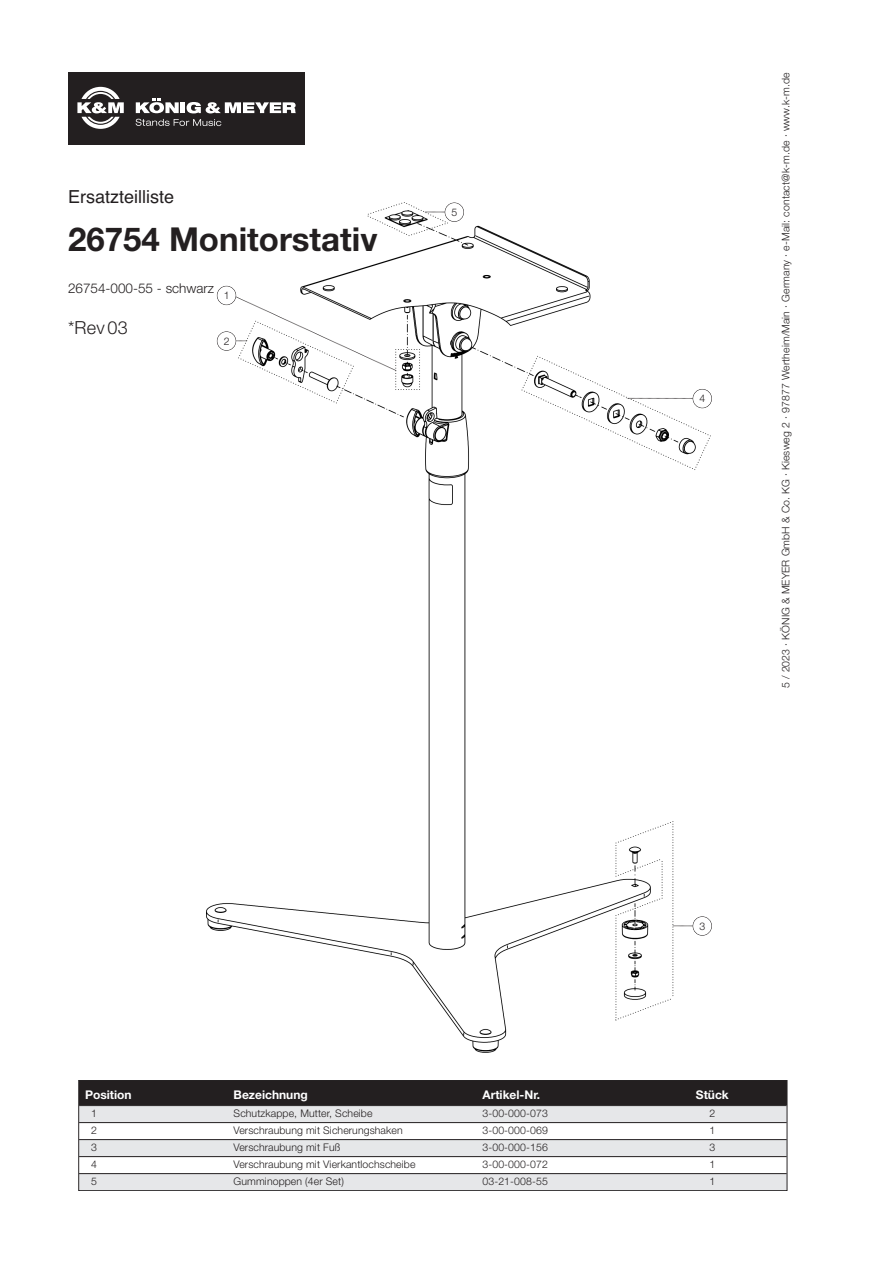
<style>
.page{position:relative;width:893px;height:1263px;background:#fff}
.page>*{position:absolute;margin:0;border:0;box-sizing:border-box;transform-origin:0 0}
.t1{font:700 33px "Helvetica Neue";color:#231f20}
.t2{font:18px "Helvetica";color:#231f20}
.t3{font:300 18px "Helvetica Neue";color:#231f20}
.t4{font:300 13.5px "Helvetica Neue";color:#231f20}
.t5{font:700 12px "Helvetica Neue";color:#fff}
.t6{font:300 10.5px "Helvetica Neue";letter-spacing:.01em;color:#231f20}
</style>
<div class="page">
<img style="left:207px;top:203px;width:503px;height:850px">
<div style="left:79px;top:1080px;width:148px;height:26px;background:#231f20"></div>
<div style="left:227px;top:1080px;width:249px;height:26px;background:#231f20"></div>
<div style="left:476px;top:1080px;width:162px;height:26px;background:#231f20"></div>
<div style="left:638px;top:1080px;width:149px;height:26px;background:#231f20"></div>
<div style="left:79px;top:1106px;width:148px;height:17px;background:#e6e7e9"></div>
<div style="left:227px;top:1106px;width:249px;height:17px;background:#e6e7e9"></div>
<div style="left:476px;top:1106px;width:162px;height:17px;background:#e6e7e9"></div>
<div style="left:638px;top:1106px;width:149px;height:17px;background:#e6e7e9"></div>
<div style="left:79px;top:1140px;width:148px;height:17px;background:#e6e7e9"></div>
<div style="left:227px;top:1140px;width:249px;height:17px;background:#e6e7e9"></div>
<div style="left:476px;top:1140px;width:162px;height:17px;background:#e6e7e9"></div>
<div style="left:638px;top:1140px;width:149px;height:17px;background:#e6e7e9"></div>
<div style="left:79px;top:1174px;width:148px;height:17px;background:#e6e7e9"></div>
<div style="left:227px;top:1174px;width:249px;height:17px;background:#e6e7e9"></div>
<div style="left:476px;top:1174px;width:162px;height:17px;background:#e6e7e9"></div>
<div style="left:638px;top:1174px;width:149px;height:17px;background:#e6e7e9"></div>
<div style="left:79px;top:1080px;width:708px;height:111px;border:1px solid #282526"></div>
<hr style="left:79px;top:1105px;width:707px;height:1px;background:#231f20">
<hr style="left:79px;top:1122px;width:707px;height:1px;background:#231f20">
<hr style="left:79px;top:1139px;width:707px;height:1px;background:#231f20">
<hr style="left:79px;top:1156px;width:707px;height:1px;background:#231f20">
<hr style="left:79px;top:1173px;width:707px;height:1px;background:#231f20">
<div style="left:68px;top:72px;width:236px;height:73px;background:#231f20"></div>
<svg style="left:136px;top:119px;width:85px;height:7px"></svg>
<hr style="left:181px;top:102px;width:4px;height:11px;background:#fff">
<svg style="left:186px;top:102px;width:110px;height:11px"></svg>
<svg style="left:136px;top:99px;width:43px;height:14px"></svg>
<svg style="left:77px;top:87px;width:47px;height:42px"></svg>
<svg style="left:672px;top:926px;width:20px;height:1px"></svg>
<div style="left:692px;top:917px;width:19px;height:19px;background:#fff;border-radius:50%"></div>
<div style="left:692px;top:916px;width:20px;height:20px;border:1px solid #231f20;border-radius:50%"></div>
<svg style="left:424px;top:212px;width:20px;height:1px"></svg>
<div style="left:445px;top:203px;width:19px;height:19px;background:#fff;border-radius:50%"></div>
<div style="left:444px;top:203px;width:20px;height:19px;border:1px solid #231f20;border-radius:50%"></div>
<svg style="left:626px;top:398px;width:66px;height:1px"></svg>
<div style="left:692px;top:389px;width:19px;height:19px;background:#fff;border-radius:50%"></div>
<div style="left:692px;top:389px;width:20px;height:19px;border:1px solid #231f20;border-radius:50%"></div>
<div style="left:217px;top:332px;width:19px;height:19px;background:#fff;border-radius:50%"></div>
<div style="left:217px;top:331px;width:19px;height:20px;border:1px solid #231f20;border-radius:50%"></div>
<svg style="left:232px;top:295px;width:165px;height:77px"></svg>
<div style="left:217px;top:286px;width:19px;height:19px;background:#fff;border-radius:50%"></div>
<div style="left:217px;top:286px;width:19px;height:19px;border:1px solid #231f20;border-radius:50%"></div>
<h2 class="t2" style="left:68px;top:186px;width:108px">Ersatzteilliste</h2>
<h1 class="t1" style="left:68px;top:221px;width:311px">26754 Monitorstativ</h1>
<p class="t4" style="left:68px;top:283px;width:147px">26754-000-55 - schwarz</p>
<h2 class="t3" style="left:68px;top:321px;width:61px">*Rev 03</h2>
<p class="t6" style="left:224px;top:337px;width:7px">2</p>
<p class="t6" style="left:224px;top:292px;width:7px">1</p>
<p class="t6" style="left:451px;top:208px;width:7px">5</p>
<p class="t6" style="left:699px;top:395px;width:7px">4</p>
<p class="t6" style="left:782px;top:688px;width:617px;rotate:-90deg">5 / 2023 · KÖNIG &amp; MEYER GmbH &amp; Co. KG · Kiesweg 2 · 97877 Wertheim/Main · Germany · e-Mail: contact@k-m.de · www.k-m.de</p>
<p class="t6" style="left:699px;top:922px;width:7px">3</p>
<p class="t5" style="left:85px;top:1088px;width:48px">Position</p>
<p class="t5" style="left:233px;top:1088px;width:76px">Bezeichnung</p>
<p class="t5" style="left:482px;top:1088px;width:59px">Artikel-Nr.</p>
<p class="t5" style="left:696px;top:1088px;width:34px">Stück</p>
<p class="t6" style="left:91px;top:1109px;width:7px">1</p>
<p class="t6" style="left:233px;top:1109px;width:140px">Schutzkappe, Mutter, Scheibe</p>
<p class="t6" style="left:482px;top:1109px;width:67px">3-00-000-073</p>
<p class="t6" style="left:709px;top:1109px;width:7px">2</p>
<p class="t6" style="left:91px;top:1126px;width:7px">2</p>
<p class="t6" style="left:233px;top:1126px;width:171px">Verschraubung mit Sicherungshaken</p>
<p class="t6" style="left:482px;top:1126px;width:67px">3-00-000-069</p>
<p class="t6" style="left:709px;top:1126px;width:7px">1</p>
<p class="t6" style="left:91px;top:1143px;width:7px">3</p>
<p class="t6" style="left:233px;top:1143px;width:108px">Verschraubung mit Fuß</p>
<p class="t6" style="left:482px;top:1143px;width:67px">3-00-000-156</p>
<p class="t6" style="left:709px;top:1143px;width:7px">3</p>
<p class="t6" style="left:91px;top:1160px;width:7px">4</p>
<p class="t6" style="left:233px;top:1160px;width:183px">Verschraubung mit Vierkantlochscheibe</p>
<p class="t6" style="left:482px;top:1160px;width:67px">3-00-000-072</p>
<p class="t6" style="left:709px;top:1160px;width:7px">1</p>
<p class="t6" style="left:91px;top:1177px;width:7px">5</p>
<p class="t6" style="left:233px;top:1177px;width:112px">Gumminoppen (4er Set)</p>
<p class="t6" style="left:482px;top:1177px;width:67px">03-21-008-55</p>
<p class="t6" style="left:709px;top:1177px;width:7px">1</p>
</div>
